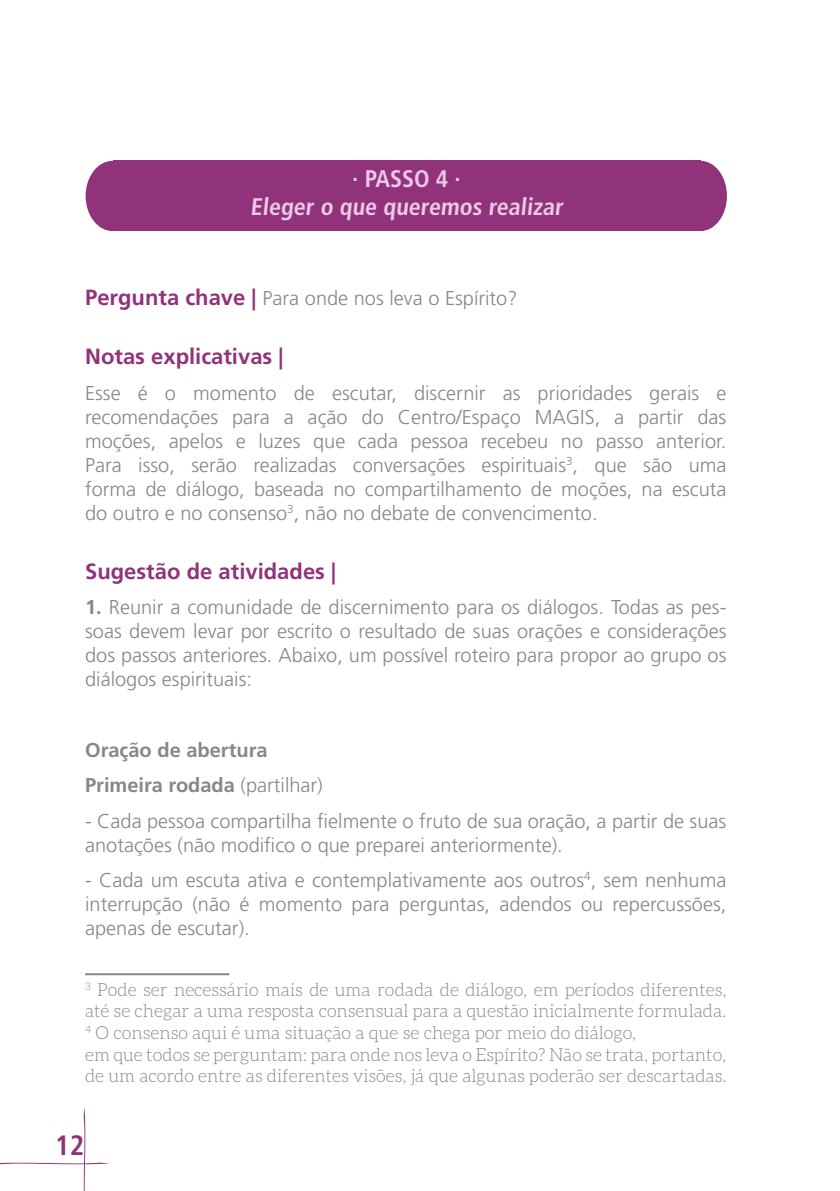
<style>
.page{position:relative;width:840px;height:1191px;background:#fff}
.page>*{position:absolute;margin:0;border:0;box-sizing:border-box;transform-origin:0 0}
.t1{font:700 condensed 28px "Frutiger LT Std";color:#91337a}
.Alinhado_0{font:700 condensed 24px/28px "Frutiger LT Std";color:#edc9e7;text-align:center}
.Alinhado_0-2{font:700 22px "Frutiger LT Std";color:#91337a}
.Alinhado_0-3{font:300 20px/24px "Frutiger LT Std";color:#87878a;text-align:justify}
.Alinhado_0-4{font:700 20px "Frutiger LT Std";color:#87878a}
.t2{font:300 18px/21.6px "Aleo";color:#87878a}
.s1{font-weight:700;font-size:22px;color:#91337a}
.s2{font-weight:700}
.s3{font-weight:300}
</style>
<div class="page">
<svg style="left:0;top:1107px;width:109px;height:84px"></svg>
<hr style="left:85px;top:973px;width:144px;height:2px;background:#87878a">
<div style="left:112px;top:161px;width:588px;height:70px;background:#91337a"></div>
<div style="left:86px;top:161px;width:53px;height:70px;background:#91337a;border-radius:50%"></div>
<div style="left:673px;top:161px;width:53px;height:70px;background:#91337a;border-radius:50%"></div>
<p class="Alinhado_0" style="left:250px;top:165px;width:317px">. PASSO 4 .<br>Eleger o que queremos realizar</p>
<p class="Alinhado_0-3" style="left:85px;top:286px;width:433px"><span class="s1">Pergunta chave |</span> Para onde nos leva o Espírito?</p>
<p class="Alinhado_0-2" style="left:85px;top:343px;width:200px">Notas explicativas |</p>
<p class="Alinhado_0-3" style="left:85px;top:381px;width:642px">Esse é o momento de escutar, discernir as prioridades gerais e recomendações para a ação do Centro/Espaço MAGIS, a partir das moções, apelos e luzes que cada pessoa recebeu no passo anterior.<br>Para isso, serão realizadas conversações espirituais<sup>3</sup>, que são uma forma de diálogo, baseada no compartilhamento de moções, na escuta do outro e no consenso<sup>3</sup>, não no debate de convencimento.</p>
<p class="Alinhado_0-2" style="left:85px;top:558px;width:252px">Sugestão de atividades |</p>
<p class="Alinhado_0-3" style="left:85px;top:595px;width:642px"><span class="s2">1.</span> Reunir a comunidade de discernimento para os diálogos. Todas as pes&shy;soas devem levar por escrito o resultado de suas orações e considerações dos passos anteriores. Abaixo, um possível roteiro para propor ao grupo os diálogos espirituais:</p>
<p class="Alinhado_0-4" style="left:85px;top:738px;width:184px">Oração de abertura</p>
<p class="Alinhado_0-4" style="left:85px;top:773px;width:239px">Primeira rodada <span class="s3">(partilhar)</span></p>
<p class="Alinhado_0-3" style="left:85px;top:809px;width:642px">- Cada pessoa compartilha fielmente o fruto de sua oração, a partir de suas anotações (não modifico o que preparei anteriormente).</p>
<p class="Alinhado_0-3" style="left:85px;top:868px;width:642px">- Cada um escuta ativa e contemplativamente aos outros<sup>4</sup>, sem nenhuma interrupção (não é momento para perguntas, adendos ou repercussões, apenas de escutar).</p>
<p class="t2" style="left:85px;top:978px;width:642px"><sup>3</sup> Pode ser necessário mais de uma rodada de diálogo, em períodos diferentes, até se chegar a uma resposta consensual para a questão inicialmente formulada.</p>
<p class="t2" style="left:85px;top:1022px;width:552px"><sup>4</sup> O consenso aqui é uma situação a que se chega por meio do diálogo,</p>
<p class="t2" style="left:85px;top:1043px;width:642px">em que todos se perguntam: para onde nos leva o Espírito? Não se trata, portanto,</p>
<p class="t2" style="left:85px;top:1065px;width:642px">de um acordo entre as diferentes visões, já que algunas poderão ser descartadas.</p>
<h1 class="t1" style="left:55px;top:1128px;width:31px">12</h1>
</div>
